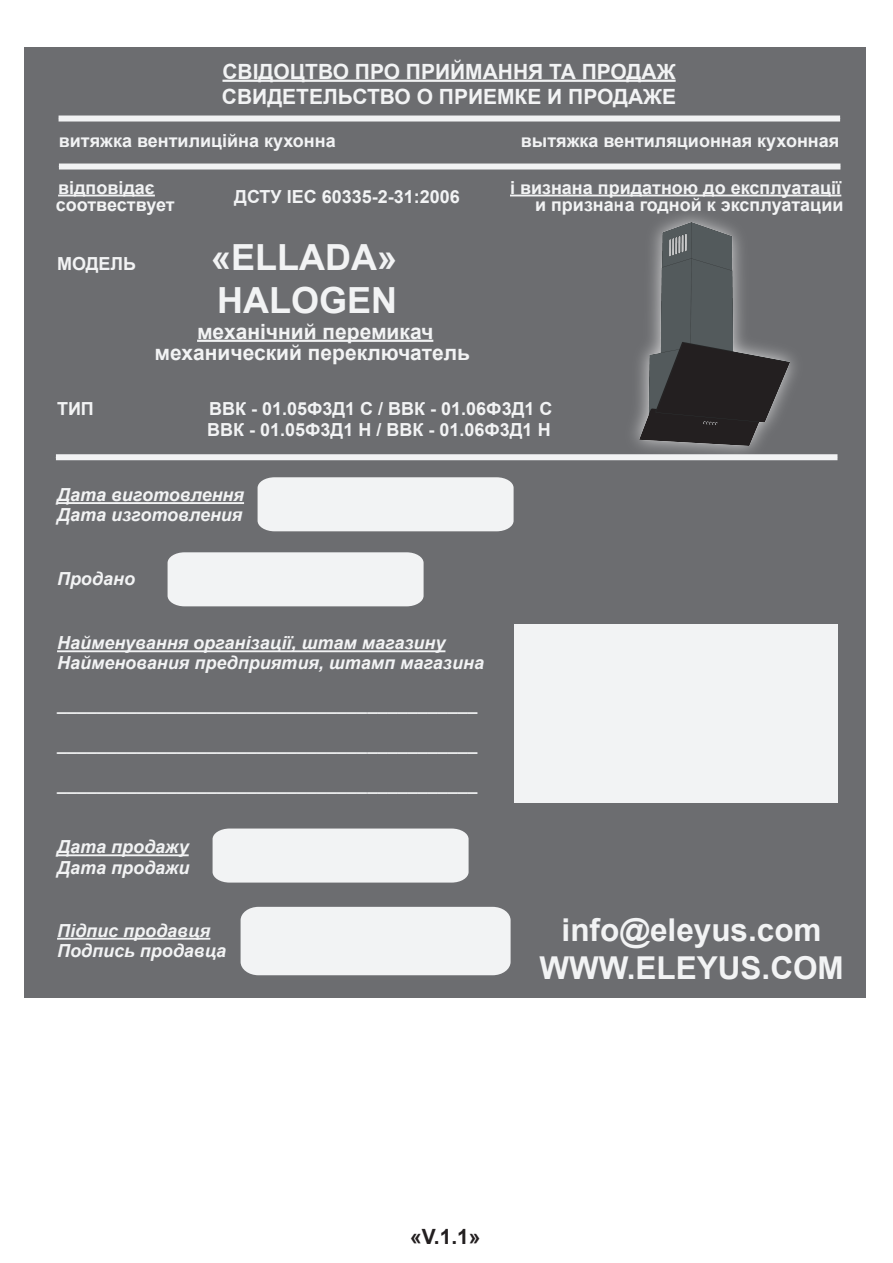
<style>
.page{position:relative;width:893px;height:1263px;background:#fff}
.page>*{position:absolute;margin:0;border:0;box-sizing:border-box;transform-origin:0 0}
.t1{font:700 36px/43.2px "Arial";color:#f2f3f4}
.t2{font:700 31.5px/37.8px "Arial";color:#f2f3f4;text-align:center}
.t3{font:700 21px/21.9px "Arial";color:#f2f3f4;text-align:center}
.t4{font:700 21px "Arial";color:#231f20}
.t5{font:italic 700 18px/20.1px "Arial";color:#f2f3f4}
.t6{font:700 18px/21.6px "Arial";color:#f2f3f4}
</style>
<div class="page">
<div style="left:24px;top:47px;width:842px;height:950px;background:#6c6d70"></div>
<hr style="left:197px;top:340px;width:236px;height:2px;background:#f2f3f4">
<hr style="left:57px;top:502px;width:187px;height:2px;background:#f2f3f4">
<hr style="left:57px;top:650px;width:388px;height:2px;background:#f2f3f4">
<hr style="left:57px;top:854px;width:132px;height:2px;background:#f2f3f4">
<hr style="left:57px;top:938px;width:153px;height:2px;background:#f2f3f4">
<hr style="left:222px;top:80px;width:454px;height:2px;background:#f2f3f4">
<hr style="left:58px;top:195px;width:97px;height:1px;background:#f2f3f4">
<hr style="left:510px;top:195px;width:331px;height:1px;background:#f2f3f4">
<div style="left:59px;top:116px;width:781px;height:6px;background:#f2f3f4"></div>
<div style="left:59px;top:164px;width:781px;height:6px;background:#f2f3f4"></div>
<div style="left:56px;top:454px;width:781px;height:6px;background:#f2f3f4"></div>
<div style="left:514px;top:624px;width:323px;height:178px;background:#f2f3f4"></div>
<div style="left:241px;top:907px;width:270px;height:68px;background:#f2f3f4"></div>
<div style="left:258px;top:477px;width:256px;height:54px;background:#f2f3f4"></div>
<div style="left:168px;top:552px;width:256px;height:54px;background:#f2f3f4"></div>
<img style="left:617px;top:215px;width:195px;height:246px">
<img style="left:639px;top:223px;width:150px;height:222px">
<div style="left:213px;top:828px;width:256px;height:54px;background:#f2f3f4"></div>
<p class="t3" style="left:222px;top:59px;width:456px;line-height:25.2px;text-align:left">СВІДОЦТВО ПРО ПРИЙМАННЯ ТА ПРОДАЖ<br>СВИДЕТЕЛЬСТВО О ПРИЕМКЕ И ПРОДАЖЕ</p>
<p class="t6" style="left:59px;top:130px;width:278px">витяжка вентилиційна кухонна</p>
<p class="t6" style="left:521px;top:130px;width:320px">вытяжка вентиляционная кухонная</p>
<p class="t6" style="left:58px;top:177px;width:98px">відповідає</p>
<p class="t6" style="left:510px;top:177px;width:333px">і визнана придатною до експлуатації</p>
<p class="t6" style="left:56px;top:194px;width:120px">соотвествует</p>
<p class="t6" style="left:535px;top:194px;width:310px">и признана годной к эксплуатации</p>
<p class="t6" style="left:234px;top:186px;width:227px">ДСТУ IEC 60335-2-31:2006</p>
<p class="t6" style="left:57px;top:253px;width:81px">МОДЕЛЬ</p>
<h1 class="t1" style="left:211px;top:236px;width:188px">«ELLADA»<br>HALOGEN</h1>
<p class="t3" style="left:155px;top:320px;width:317px">механічний перемикач механический переключатель</p>
<p class="t6" style="left:57px;top:398px;width:38px">ТИП</p>
<p class="t6" style="left:207px;top:398px;width:347px">ВВК - 01.05Ф3Д1 C / ВВК - 01.06Ф3Д1 C<br>ВВК - 01.05Ф3Д1 H / ВВК - 01.06Ф3Д1 H</p>
<p class="t5" style="left:57px;top:485px;width:188px">Дата виготовлення<br>Дата изготовления</p>
<p class="t5" style="left:57px;top:569px;width:79px">Продано</p>
<p class="t5" style="left:57px;top:633px;width:428px">Найменування організації, штам магазину<br>Найменования предприятия, штамп магазина</p>
<p class="t5" style="left:57px;top:694px;width:422px">__________________________________________</p>
<p class="t5" style="left:57px;top:734px;width:422px">__________________________________________</p>
<p class="t5" style="left:57px;top:774px;width:422px">__________________________________________</p>
<p class="t5" style="left:57px;top:837px;width:134px">Дата продажу<br>Дата продажи</p>
<p class="t5" style="left:57px;top:921px;width:171px">Підпис продавця<br>Подпись продавца</p>
<h2 class="t2" style="left:539px;top:911px;width:306px">info@eleyus.com<br>WWW.ELEYUS.COM</h2>
<p class="t4" style="left:410px;top:1221px;width:72px">«V.1.1»</p>
</div>
